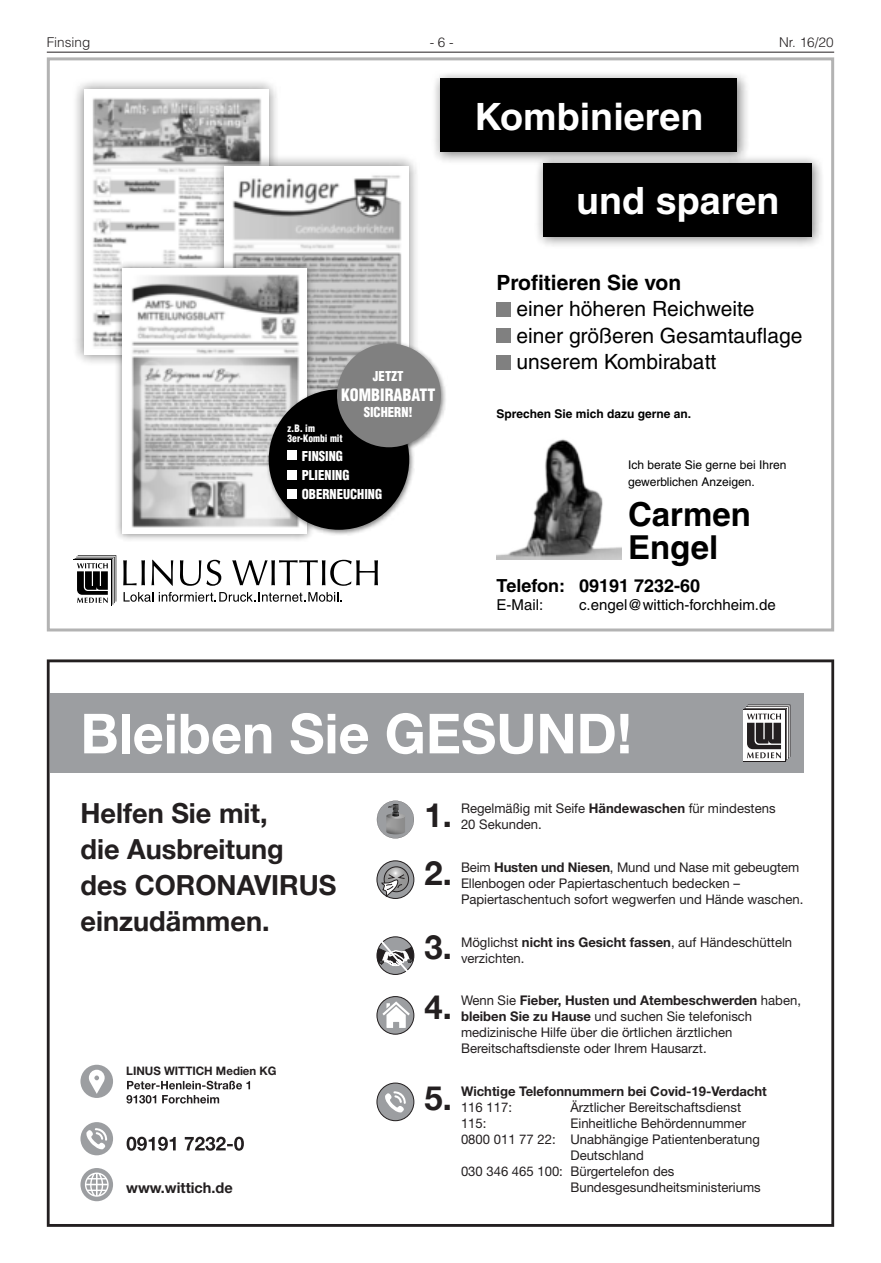
<style>
.page{position:relative;width:881px;height:1263px;background:#fff}
.page>*{position:absolute;margin:0;border:0;box-sizing:border-box;transform-origin:0 0}
.t1{font:700 55.35px "Helvetica Neue";color:#fff}
.t2{font:700 37.65px "Helvetica LT";color:#fff}
.t3{font:700 33.3px/58.2px "Helvetica Neue";color:#231f20}
.t4{font:700 33px/33.6px "Helvetica LT";color:#000}
.t5{font:700 27.6px/36.2px "Helvetica Neue";color:#231f20}
.t6{font:21px/26.4px "Helvetica LT";color:#000}
.t7{font:700 21px "Helvetica LT";color:#000}
.t8{font:700 18px "Helvetica LT";color:#000}
.t9{font:900 condensed 16.65px "Helvetica LT";color:#fff;scale:.96 1}
.t10{font:15px "Helvetica LT";color:#000}
.t11{font:700 14.85px "Helvetica Neue LT";color:#231f20}
.t12{font:300 13.5px "Helvetica LT";color:#231f20}
.t13{font:13.35px/16px "Helvetica Neue LT";color:#231f20}
.t14{font:700 13.35px "Helvetica Neue LT";color:#231f20}
.t15{font:900 condensed 13.35px/19.4px "Helvetica LT";color:#fff;scale:.96 1}
.t16{font:12px/17.4px "Helvetica LT";color:#000}
.t17{font:700 12px "Helvetica LT";color:#000}
.t18{font:700 11.7px "Helvetica Neue LT";color:#231f20}
.t19{font:900 condensed 10.05px/10.1px "Helvetica LT";color:#fff;scale:.96 1}
.s1{font-weight:700}
</style>
<div class="page">
<hr style="left:47px;top:52px;width:786px;height:1px;background:#231f20">
<div style="left:72px;top:77px;width:208px;height:290px;background:#000;opacity:.5"></div>
<div style="left:84px;top:89px;width:184px;height:266px;background:#fff"></div>
<img style="left:92px;top:98px;width:169px;height:249px">
<div style="left:211px;top:154px;width:209px;height:289px;background:#000;opacity:.5"></div>
<div style="left:223px;top:166px;width:185px;height:266px;background:#fff"></div>
<img style="left:232px;top:175px;width:169px;height:211px">
<div style="left:114px;top:260px;width:201px;height:282px;background:#000;opacity:.5"></div>
<div style="left:122px;top:268px;width:185px;height:266px;background:#fff"></div>
<img style="left:131px;top:275px;width:168px;height:253px">
<div style="left:431px;top:69px;width:318px;height:96px;background:#000;opacity:.5"></div>
<div style="left:440px;top:79px;width:297px;height:73px;background:#000"></div>
<div style="left:534px;top:153px;width:290px;height:96px;background:#000;opacity:.5"></div>
<div style="left:543px;top:163px;width:268px;height:73px;background:#000"></div>
<div style="left:496px;top:302px;width:14px;height:14px;background:#808080"></div>
<div style="left:496px;top:329px;width:14px;height:14px;background:#808080"></div>
<div style="left:496px;top:355px;width:14px;height:14px;background:#808080"></div>
<div style="left:265px;top:386px;width:150px;height:150px;background:#000;opacity:.5"></div>
<div style="left:268px;top:389px;width:141px;height:141px;background:#000;border-radius:50%"></div>
<div style="left:287px;top:450px;width:10px;height:10px;background:#fff"></div>
<div style="left:287px;top:470px;width:10px;height:10px;background:#fff"></div>
<div style="left:287px;top:489px;width:10px;height:10px;background:#fff"></div>
<svg style="left:123px;top:560px;width:22px;height:25px"></svg>
<svg style="left:151px;top:560px;width:22px;height:26px"></svg>
<svg style="left:180px;top:560px;width:41px;height:26px"></svg>
<svg style="left:232px;top:560px;width:146px;height:26px"></svg>
<svg style="left:75px;top:555px;width:41px;height:50px"></svg>
<svg style="left:123px;top:592px;width:30px;height:10px"></svg>
<svg style="left:159px;top:592px;width:182px;height:10px"></svg>
<img style="left:496px;top:439px;width:125px;height:120px">
<div style="left:333px;top:340px;width:114px;height:114px;background:#000;opacity:.5"></div>
<div style="left:337px;top:343px;width:104px;height:104px;background:#808080;border-radius:50%"></div>
<div style="left:47px;top:57px;width:786px;height:574px;border:3px solid #b3b3b3"></div>
<svg style="left:47px;top:659px;width:786px;height:568px"></svg>
<div style="left:50px;top:694px;width:753px;height:79px;background:#9c9ea1"></div>
<svg style="left:377px;top:801px;width:37px;height:37px"></svg>
<svg style="left:377px;top:861px;width:36px;height:37px"></svg>
<div style="left:377px;top:861px;width:37px;height:37px;border:1px solid #231f20;border-radius:50%"></div>
<div style="left:377px;top:937px;width:37px;height:37px;border:1px solid #231f20;border-radius:50%"></div>
<svg style="left:377px;top:996px;width:36px;height:38px"></svg>
<div style="left:377px;top:996px;width:37px;height:38px;border:1px solid #231f20;border-radius:50%"></div>
<div style="left:377px;top:1083px;width:36px;height:38px;background:#9c9ea1;border-radius:50%"></div>
<div style="left:377px;top:1083px;width:37px;height:38px;border:1px solid #231f20;border-radius:50%"></div>
<svg style="left:384px;top:867px;width:24px;height:25px"></svg>
<div style="left:383px;top:866px;width:26px;height:26px;border:1px solid #231f20;border-radius:50%"></div>
<svg style="left:381px;top:874px;width:24px;height:23px"></svg>
<svg style="left:375px;top:935px;width:38px;height:43px"></svg>
<svg style="left:382px;top:1001px;width:27px;height:27px"></svg>
<div style="left:80px;top:1168px;width:33px;height:33px;background:#9c9ea1;border-radius:50%"></div>
<svg style="left:85px;top:1172px;width:24px;height:25px"></svg>
<svg style="left:127px;top:1081px;width:123px;height:8px"></svg>
<svg style="left:126px;top:1095px;width:93px;height:8px"></svg>
<svg style="left:126px;top:1137px;width:118px;height:14px"></svg>
<div style="left:80px;top:1065px;width:33px;height:33px;background:#9c9ea1;border-radius:50%"></div>
<svg style="left:89px;top:1070px;width:16px;height:24px"></svg>
<div style="left:80px;top:1122px;width:33px;height:33px;background:#9c9ea1;border-radius:50%"></div>
<svg style="left:86px;top:1128px;width:21px;height:22px"></svg>
<svg style="left:385px;top:1091px;width:21px;height:22px"></svg>
<svg style="left:743px;top:760px;width:42px;height:2px"></svg>
<div style="left:743px;top:710px;width:41px;height:51px;background:#fff"></div>
<svg style="left:744px;top:704px;width:46px;height:56px"></svg>
<p class="t12" style="left:47px;top:34px;width:45px">Finsing</p>
<p class="t12" style="left:429px;top:34px;width:26px">- 6 -</p>
<p class="t12" style="left:778px;top:34px;width:56px">Nr. 16/20</p>
<h2 class="t2" style="left:474px;top:94px;width:230px">Kombinieren</h2>
<p class="t15" style="left:373px;top:366px;width:33px">JETZT</p>
<p class="t9" style="left:341px;top:384px;width:100px">KOMBIRABATT</p>
<p class="t15" style="left:363px;top:403px;width:53px">SICHERN!</p>
<h2 class="t2" style="left:576px;top:178px;width:204px">und sparen</h2>
<h3 class="t7" style="left:496px;top:270px;width:186px">Profitieren Sie von</h3>
<h3 class="t6" style="left:516px;top:296px;width:287px">einer höheren Reichweite einer größeren Gesamtauflage unserem Kombirabatt</h3>
<p class="t17" style="left:496px;top:407px;width:196px">Sprechen Sie mich dazu gerne an.</p>
<p class="t19" style="left:287px;top:423px;width:59px">z.B. im<br>3er-Kombi mit</p>
<p class="t15" style="left:302px;top:446px;width:85px">FINSING<br>PLIENING<br>OBERNEUCHING</p>
<p class="t16" style="left:627px;top:456px;width:160px">Ich berate Sie gerne bei Ihren gewerblichen Anzeigen.</p>
<h3 class="t4" style="left:627px;top:497px;width:124px">Carmen<br>Engel</h3>
<h3 class="t8" style="left:496px;top:575px;width:205px">Telefon: 09191 7232-60</h3>
<p class="t10" style="left:496px;top:596px;width:48px">E-Mail:</p>
<p class="t10" style="left:579px;top:596px;width:198px">c.engel@wittich-forchheim.de</p>
<h1 class="t1" style="left:80px;top:690px;width:552px">Bleiben Sie GESUND!</h1>
<h3 class="t5" style="left:80px;top:795px;width:257px">Helfen Sie mit,<br>die Ausbreitung des CORONAVIRUS einzudämmen.</h3>
<p class="t18" style="left:126px;top:1064px;width:152px">LINUS WITTICH Medien KG</p>
<p class="t11" style="left:126px;top:1178px;width:108px">www.wittich.de</p>
<h3 class="t3" style="left:424px;top:787px;width:29px">1.<br>2.</h3>
<h3 class="t3" style="left:424px;top:918px;width:29px;line-height:60px">3.<br>4.</h3>
<h3 class="t3" style="left:424px;top:1070px;width:29px">5.</h3>
<p class="t13" style="left:461px;top:800px;width:316px">Regelmäßig mit Seife <span class="s1">Händewaschen</span> für mindestens<br>20 Sekunden.</p>
<p class="t13" style="left:461px;top:859px;width:344px">Beim <span class="s1">Husten und Niesen</span>, Mund und Nase mit gebeugtem<br>Ellenbogen oder Papiertaschentuch bedecken –<br>Papiertaschentuch sofort wegwerfen und Hände waschen.</p>
<p class="t13" style="left:461px;top:934px;width:332px">Möglichst <span class="s1">nicht ins Gesicht fassen</span>, auf Händeschütteln verzichten.</p>
<p class="t13" style="left:461px;top:992px;width:341px">Wenn Sie <span class="s1">Fieber, Husten und Atembeschwerden</span> haben, <span class="s1">bleiben Sie zu Hause</span> und suchen Sie telefonisch medizinische Hilfe über die örtlichen ärztlichen Bereitschaftsdienste oder Ihrem Hausarzt.</p>
<p class="t14" style="left:461px;top:1083px;width:307px">Wichtige Telefonnummern bei Covid-19-Verdacht</p>
<p class="t13" style="left:461px;top:1099px;width:52px">116 117:</p>
<p class="t13" style="left:570px;top:1099px;width:172px">Ärztlicher Bereitschaftsdienst</p>
<p class="t13" style="left:461px;top:1115px;width:27px">115:</p>
<p class="t13" style="left:570px;top:1115px;width:177px">Einheitliche Behördennummer</p>
<p class="t13" style="left:461px;top:1131px;width:300px">0800 011 77 22: Unabhängige Patientenberatung</p>
<p class="t13" style="left:570px;top:1147px;width:75px">Deutschland</p>
<p class="t13" style="left:461px;top:1163px;width:215px">030 346 465 100: Bürgertelefon des</p>
<p class="t13" style="left:570px;top:1179px;width:192px">Bundesgesundheitsministeriums</p>
</div>
